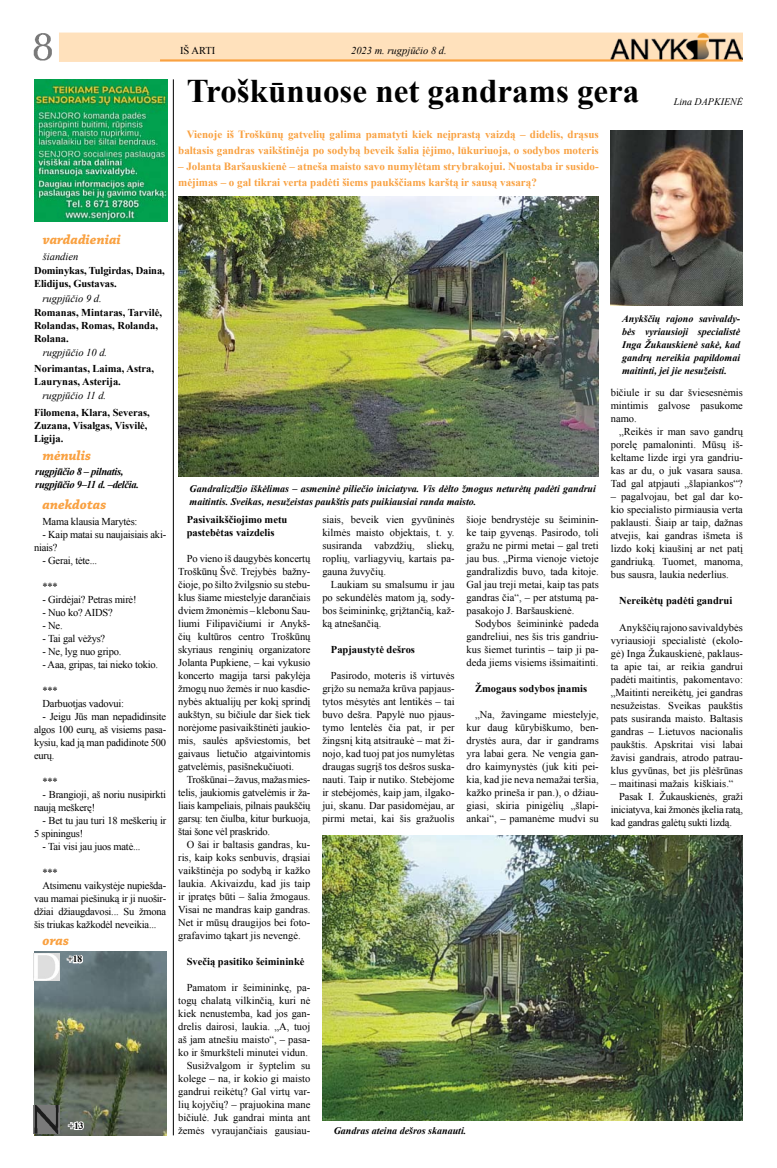
<style>
.page{position:relative;width:777px;height:1168px;background:#fff}
.page>*{position:absolute;margin:0;border:0;box-sizing:border-box;transform-origin:0 0}
.t1{font:700 33px "Times New Roman";color:#000}
.t2{font:italic 700 14px "Chaparral Pro";color:#f9a141}
.t3{font:700 11px/16px "Times New Roman";color:#f9a141;text-align:right}
.t4{font:10.5px/13px "Times New Roman";color:#000;text-align:justify}
.t5{font:10.5px/13px "Times New Roman";letter-spacing:-.02em;color:#000}
.t6{font:700 10.5px/13px "Times New Roman";color:#000}
.t7{font:italic 10.5px "Times New Roman";color:#000}
.t8{font:italic 700 10.5px/13px "Times New Roman";letter-spacing:-.03em;color:#000}
.t9{font:italic 700 10px/13px "Times New Roman";color:#000}
.t10{font:italic 10px "Times New Roman";color:#000}
.t11{font:700 9.5px "Times New Roman";color:#000}
</style>
<div class="page">
<div style="left:59px;top:33px;width:684px;height:29px;background:#ffe1bc;border:1px solid #ffe1bc"></div>
<img style="left:610px;top:33px;width:132px;height:26px">
<hr style="left:160px;top:59px;width:582px;height:2px;background:#f9a141">
<img style="left:33px;top:33px;width:19px;height:28px">
<hr style="left:173px;top:79px;width:1px;height:1056px;background:#000">
<img style="left:35px;top:952px;width:132px;height:183px">
<img style="left:34px;top:1106px;width:26px;height:27px">
<svg style="left:67px;top:1120px;width:19px;height:12px"></svg>
<img style="left:33px;top:953px;width:26px;height:28px">
<svg style="left:66px;top:953px;width:19px;height:12px"></svg>
<img style="left:34px;top:79px;width:133px;height:142px">
<img style="left:178px;top:196px;width:421px;height:280px">
<img style="left:322px;top:835px;width:421px;height:285px">
<img style="left:611px;top:131px;width:132px;height:174px">
<p class="t4" style="left:180px;top:44px;width:37px">iš arti</p>
<p class="t7" style="left:351px;top:44px;width:97px">2023 m. rugpjūčio 8 d.</p>
<h1 class="t1" style="left:187px;top:68px;width:454px">Troškūnuose net gandrams gera</h1>
<p class="t3" style="left:178px;top:126px;width:422px">Vienoje iš Troškūnų gatvelių galima pamatyti kiek neįprastą vaizdą – didelis, drąsus baltasis gandras vaikštinėja po sodybą beveik šalia įėjimo, lūkuriuoja, o sodybos moteris</p>
<p class="t3" style="left:178px;top:158px;width:422px;text-align:left">– Jolanta Baršauskienė – atneša maisto savo numylėtam strybrakojui. Nuostaba ir susido&shy;mėjimas – o gal tikrai verta padėti šiems paukščiams karštą ir sausą vasarą?</p>
<p class="t10" style="left:674px;top:95px;width:71px">Lina DAPKIENĖ</p>
<h2 class="t2" style="left:43px;top:231px;width:80px">vardadieniai</h2>
<p class="t7" style="left:43px;top:249px;width:37px">šiandien</p>
<p class="t7" style="left:43px;top:291px;width:61px">rugpjūčio 9 d.</p>
<p class="t6" style="left:34px;top:264px;width:132px">Dominykas, Tulgirdas, Daina,<br>Elidijus, Gustavas.</p>
<p class="t6" style="left:34px;top:305px;width:130px">Romanas, Mintaras, Tarvilė,<br>Rolandas, Romas, Rolanda,<br>Rolana.</p>
<p class="t6" style="left:34px;top:362px;width:121px">Norimantas, Laima, Astra,<br>Laurynas, Asterija.</p>
<p class="t6" style="left:34px;top:405px;width:117px">Filomena, Klara, Severas,<br>Zuzana, Visalgas, Visvilė,<br>Ligija.</p>
<p class="t7" style="left:43px;top:345px;width:66px">rugpjūčio 10 d.</p>
<p class="t7" style="left:43px;top:389px;width:65px">rugpjūčio 11 d.</p>
<h2 class="t2" style="left:43px;top:447px;width:50px">mėnulis</h2>
<p class="t8" style="left:35px;top:465px;width:105px">rugpjūčio 8 – pilnatis, rugpjūčio 9–11 d. –delčia.</p>
<h2 class="t2" style="left:43px;top:496px;width:65px">anekdotas</h2>
<p class="t5" style="left:43px;top:515px;width:96px">Mama klausia Marytės:</p>
<p class="t5" style="left:34px;top:528px;width:134px;text-indent:9px">- Kaip matai su naujaisiais aki&shy;niais?</p>
<p class="t5" style="left:43px;top:554px;width:56px">- Gerai, tėte...</p>
<p class="t4" style="left:43px;top:580px;width:17px">***</p>
<p class="t5" style="left:43px;top:593px;width:96px">- Girdėjai? Petras mirė!</p>
<p class="t5" style="left:43px;top:606px;width:72px">- Nuo ko? AIDS?</p>
<p class="t4" style="left:43px;top:619px;width:22px">- Ne.</p>
<p class="t5" style="left:43px;top:632px;width:64px">- Tai gal vėžys?</p>
<p class="t5" style="left:43px;top:645px;width:80px">- Ne, lyg nuo gripo.</p>
<p class="t5" style="left:43px;top:658px;width:117px">- Aaa, gripas, tai nieko tokio.</p>
<p class="t5" style="left:43px;top:684px;width:83px">***<br>Darbuotjas vadovui:</p>
<p class="t4" style="left:34px;top:710px;width:134px;text-indent:9px">- Jeigu Jūs man nepadidinsite algos 100 eurų, aš visiems pasa&shy;kysiu, kad ją man padidinote 500 eurų.</p>
<p class="t4" style="left:43px;top:775px;width:17px">***</p>
<p class="t5" style="left:34px;top:788px;width:134px;text-indent:9px">- Brangioji, aš noriu nusipirkti naują meškerę!</p>
<p class="t5" style="left:34px;top:814px;width:134px;text-indent:9px">- Bet tu jau turi 18 meškerių ir<br>5 spiningus!</p>
<p class="t5" style="left:43px;top:840px;width:100px">- Tai visi jau juos matė...</p>
<p class="t4" style="left:43px;top:866px;width:17px">***</p>
<p class="t5" style="left:43px;top:879px;width:125px">Atsimenu vaikystėje nupiešda-</p>
<p class="t5" style="left:34px;top:892px;width:134px">vau mamai piešinuką ir ji nuošir-</p>
<p class="t5" style="left:34px;top:905px;width:134px">džiai džiaugdavosi... Su žmona</p>
<p class="t5" style="left:34px;top:918px;width:124px">šis triukas kažkodėl neveikia...</p>
<h2 class="t2" style="left:43px;top:932px;width:28px">oras</h2>
<p class="t11" style="left:67px;top:952px;width:16px">+18</p>
<p class="t11" style="left:69px;top:1119px;width:16px">+13</p>
<p class="t9" style="left:189px;top:482px;width:408px">Gandralizdžio iškėlimas – asmeninė piliečio iniciatyva. Vis dėlto žmogus neturėtų padėti gandrui maitintis. Sveikas, nesužeistas paukštis pats puikiausiai randa maisto.</p>
<p class="t6" style="left:187px;top:513px;width:102px">Pasivaikščiojimo metu pastebėtas vaizdelis</p>
<p class="t4" style="left:178px;top:552px;width:134px;text-indent:9px">Po vieno iš daugybės koncertų Troškūnų Švč. Trejybės bažny&shy;čioje, po šilto žvilgsnio su stebu&shy;klus šiame miestelyje darančiais dviem žmonėmis – klebonu Sau&shy;liumi Filipavičiumi ir Anykš&shy;čių kultūros centro Troškūnų skyriaus renginių organizatore Jolanta Pupkiene, – kai vykusio koncerto magija tarsi pakylėja žmogų nuo žemės ir nuo kasdie&shy;nybės aktualijų per kokį sprindį aukštyn, su bičiule dar šiek tiek norėjome pasivaikštinėti jaukio&shy;mis, saulės apšviestomis, bet gaivaus lietučio atgaivintomis gatvelėmis, pasišnekučiuoti.</p>
<p class="t4" style="left:178px;top:773px;width:134px;text-indent:9px">Troškūnai – žavus, mažas mies&shy;telis, jaukiomis gatvelėmis ir ža&shy;liais kampeliais, pilnais paukščių garsų: ten čiulba, kitur burkuoja, štai šone vėl praskrido.</p>
<p class="t4" style="left:178px;top:838px;width:134px;text-indent:9px">O šai ir baltasis gandras, ku&shy;ris, kaip koks senbuvis, drąsiai vaikštinėja po sodybą ir kažko laukia. Akivaizdu, kad jis taip ir įpratęs būti – šalia žmogaus.<br>Visai ne mandras kaip gandras.<br>Net ir mūsų draugijos bei foto&shy;grafavimo tąkart jis nevengė.</p>
<p class="t6" style="left:187px;top:955px;width:119px">Svečią pasitiko šeimininkė</p>
<p class="t4" style="left:178px;top:981px;width:134px;text-align:right">Pamatom ir šeimininkę, pa&shy;togų chalatą vilkinčią, kuri nė kiek nenustemba, kad jos gan&shy;drelis dairosi, laukia. „A, tuoj aš jam atnešiu maisto“, – pasa&shy;ko ir šmurkšteli minutei vidun.<br>Susižvalgom ir šyptelim su kolege – na, ir kokio gi maisto gandrui reikėtų? Gal virtų var&shy;lių kojyčių? – prajuokina mane bičiulė. Juk gandrai minta ant žemės vyraujančiais gausiau-</p>
<p class="t4" style="left:322px;top:513px;width:134px">siais, beveik vien gyvūninės kilmės maisto objektais, t. y. susiranda vabzdžių, sliekų, roplių, varliagyvių, kartais pa&shy;gauna žuvyčių.</p>
<p class="t4" style="left:322px;top:578px;width:134px;text-indent:9px">Laukiam su smalsumu ir jau po sekundėlės matom ją, sody&shy;bos šeimininkę, grįžtančią, kaž&shy;ką atnešančią.</p>
<p class="t6" style="left:331px;top:643px;width:86px">Papjaustytė dešros</p>
<p class="t4" style="left:322px;top:669px;width:134px;text-indent:9px">Pasirodo, moteris iš virtuvės grįžo su nemaža krūva papjaus&shy;tytos mėsytės ant lentikės – tai buvo dešra. Papylė nuo pjaus&shy;tymo lentelės čia pat, ir per žingsnį kitą atsitraukė – mat ži&shy;nojo, kad tuoj pat jos numylėtas draugas sugrįš tos dešros suska&shy;nauti. Taip ir nutiko. Stebėjome ir stebėjomės, kaip jam, ilgako&shy;jui, skanu. Dar pasidomėjau, ar pirmi metai, kai šis gražuolis</p>
<p class="t4" style="left:466px;top:513px;width:134px">šioje bendrystėje su šeiminin&shy;ke taip gyvenąs. Pasirodo, toli gražu ne pirmi metai – gal treti jau bus. „Pirma vienoje vietoje gandralizdis buvo, tada kitoje.<br>Gal jau treji metai, kaip tas pats gandras čia“, – per atstumą pa&shy;pasakojo J. Baršauskienė.</p>
<p class="t4" style="left:466px;top:617px;width:134px;text-indent:9px">Sodybos šeimininkė padeda gandreliui, nes šis tris gandriu&shy;kus šiemet turintis – taip ji pa&shy;deda jiems visiems išsimaitinti.</p>
<p class="t6" style="left:475px;top:682px;width:114px">Žmogaus sodybos įnamis</p>
<p class="t4" style="left:466px;top:708px;width:134px;text-indent:9px">„Na, žavingame miestelyje, kur daug kūrybiškumo, ben&shy;drystės aura, dar ir gandrams yra labai gera. Ne vengia gan&shy;dro kaimynystės (juk kiti pei&shy;kia, kad jie neva nemažai teršia, kažko prineša ir pan.), o džiau&shy;giasi, skiria pinigėlių „šlapi&shy;ankai“, – pamanėme mudvi su</p>
<p class="t9" style="left:334px;top:1124px;width:134px">Gandras ateina dešros skanauti.</p>
<p class="t9" style="left:622px;top:312px;width:119px;text-align:justify">Anykščių rajono savivaldy&shy;bės vyriausioji specialistė Inga Žukauskienė sakė, kad gandrų nereikia papildomai maitinti, jei jie nesužeisti.</p>
<p class="t4" style="left:611px;top:386px;width:134px">bičiule ir su dar šviesesnėmis mintimis galvose pasukome namo.</p>
<p class="t4" style="left:611px;top:425px;width:134px;text-indent:9px">„Reikės ir man savo gandrų porelę pamaloninti. Mūsų iš&shy;keltame lizde irgi yra gandriu&shy;kas ar du, o juk vasara sausa.<br>Tad gal atpjauti „šlapiankos“?</p>
<p class="t4" style="left:611px;top:490px;width:134px">– pagalvojau, bet gal dar ko&shy;kio specialisto pirmiausia verta paklausti. Šiaip ar taip, dažnas atvejis, kai gandras išmeta iš lizdo kokį kiaušinį ar net patį gandriuką. Tuomet, manoma, bus sausra, laukia nederlius.</p>
<p class="t6" style="left:619px;top:594px;width:114px">Nereikėtų padėti gandrui</p>
<p class="t4" style="left:611px;top:620px;width:134px;text-indent:9px">Anykščių rajono savivaldybės vyriausioji specialistė (ekolo&shy;gė) Inga Žukauskienė, paklaus&shy;ta apie tai, ar reikia gandrui padėti maitintis, pakomentavo: „Maitinti nereikėtų, jei gandras nesužeistas. Sveikas paukštis pats susiranda maisto. Baltasis gandras – Lietuvos nacionalis paukštis. Apskritai visi labai žavisi gandrais, atrodo patrau&shy;klus gyvūnas, bet jis plėšrūnas</p>
<p class="t4" style="left:611px;top:776px;width:124px">– maitinasi mažais kiškiais.“</p>
<p class="t5" style="left:619px;top:789px;width:125px">Pasak I. Žukauskienės, graži</p>
<p class="t5" style="left:611px;top:802px;width:134px">iniciatyva, kai žmonės įkelia ratą,</p>
<p class="t5" style="left:611px;top:815px;width:123px">kad gandras galėtų sukti lizdą.</p>
</div>
